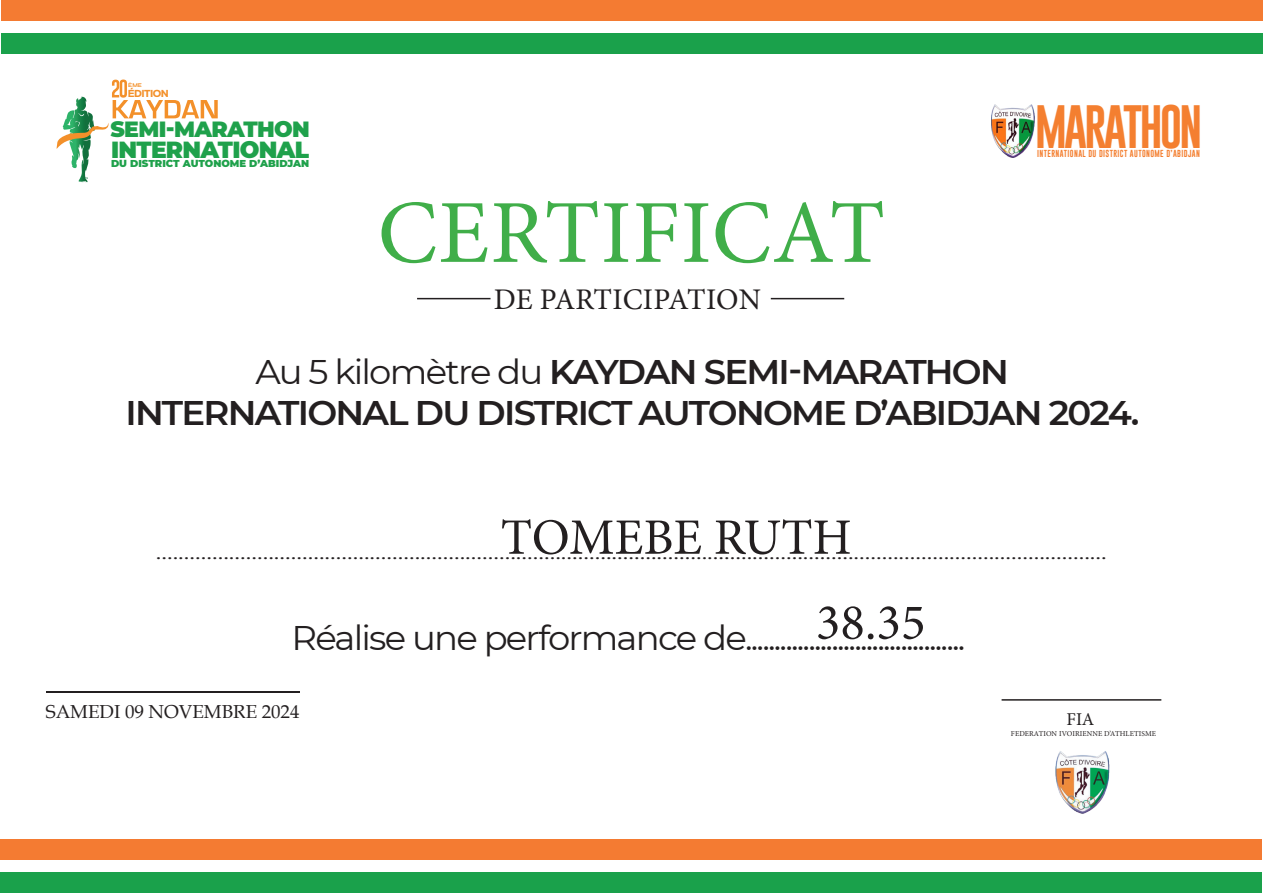
<style>
.page{position:relative;width:1263px;height:893px;background:#fff}
.page>*{position:absolute;margin:0;border:0;box-sizing:border-box;transform-origin:0 0}
.t1{font:90px "Minion Pro";letter-spacing:.01em;color:#40ae49}
.t2{font:51px/85.1px "Minion Pro";color:#231f20}
.t3{font:44.7px "Gobold";letter-spacing:-.07em;color:#f47f30}
.t4{font:600 34.2px/41px "Montserrat";letter-spacing:-.05em;color:#231f20;text-align:center;scale:1.04 1}
.t5{font:34.2px "Montserrat";letter-spacing:-.05em;color:#231f20;scale:1.04 1}
.t6{font:30px "Minion Pro";color:#231f20}
.t7{font:900 23.25px "Montserrat";letter-spacing:-.03em;color:#1fa14b}
.t8{font:900 22.05px "Montserrat";letter-spacing:-.03em;color:#1fa14b}
.t9{font:18.75px "Book Antiqua";color:#231f20}
.t10{font:18px "Minion Pro";color:#231f20;scale:1.37 1}
.t11{font:18px "Minion Pro";color:#231f20}
.t12{font:800 10.35px "Nexa";letter-spacing:-.05em;color:#f3902a}
.t13{font:900 10.05px "Montserrat";color:#1fa14b}
.t14{font:7.5px "Gobold";letter-spacing:.05em;color:#f47f30}
.t15{font:7.5px "Minion Pro";letter-spacing:.01em;color:#231f20}
.t16{font:5.4px "Marsek Demi";color:#f3902a}
.s1{font-weight:400}
</style>
<div class="page">
<div style="left:1px;top:0;width:1262px;height:21px;background:#f47b32"></div>
<div style="left:1px;top:33px;width:1262px;height:21px;background:#1aa14b"></div>
<div style="left:0;top:839px;width:1262px;height:21px;background:#f47b32"></div>
<div style="left:0;top:872px;width:1262px;height:21px;background:#1aa14b"></div>
<svg style="left:56px;top:80px;width:162px;height:102px"></svg>
<hr style="left:1001px;top:699px;width:160px;height:2px;background:#231f20">
<hr style="left:417px;top:298px;width:73px;height:1px;background:#231f20">
<hr style="left:771px;top:298px;width:73px;height:1px;background:#231f20">
<img style="left:1055px;top:751px;width:55px;height:63px">
<img style="left:991px;top:105px;width:43px;height:52px">
<hr style="left:46px;top:691px;width:253px;height:1px;background:#231f20">
<p class="t16" style="left:128px;top:81px;width:15px">ÈME</p>
<p class="t12" style="left:128px;top:87px;width:43px">ÉDITION</p>
<p class="t8" style="left:110px;top:112px;width:201px">SEMI-MARATHON</p>
<p class="t13" style="left:111px;top:156px;width:200px">DU DISTRICT AUTONOME D’ABIDJAN</p>
<p class="t7" style="left:111px;top:132px;width:200px">INTERNATIONAL</p>
<h1 class="t1" style="left:378px;top:173px;width:509px">CERTIFICAT</h1>
<h3 class="t6" style="left:494px;top:279px;width:269px">DE PARTICIPATION</h3>
<h3 class="t3" style="left:1035px;top:98px;width:169px">MARATHON</h3>
<p class="t14" style="left:1037px;top:149px;width:164px">INTERNATIONAL DU DISTRICT AUTONOME D’ABIDJAN</p>
<h3 class="t4" style="left:125px;top:350px;width:976px"><span class="s1">Au 5 kilomètre du</span> KAYDAN SEMI-MARATHON<br>INTERNATIONAL DU DISTRICT AUTONOME D’ABIDJAN 2024.</h3>
<h2 class="t2" style="left:816px;top:495px;width:111px;text-indent:-315px">TOMEBE RUTH<br>38.35</h2>
<p class="t10" style="left:156px;top:541px;width:696px">.........................................................................................................................................................................</p>
<h3 class="t5" style="left:292px;top:614px;width:649px">Réalise une performance de......................................</h3>
<p class="t9" style="left:46px;top:698px;width:255px">SAMEDI 09 NOVEMBRE 2024</p>
<p class="t11" style="left:1066px;top:707px;width:29px">FIA</p>
<p class="t15" style="left:1011px;top:729px;width:147px">FEDERATION IVOIRIENNE D’ATHLETISME</p>
</div>
